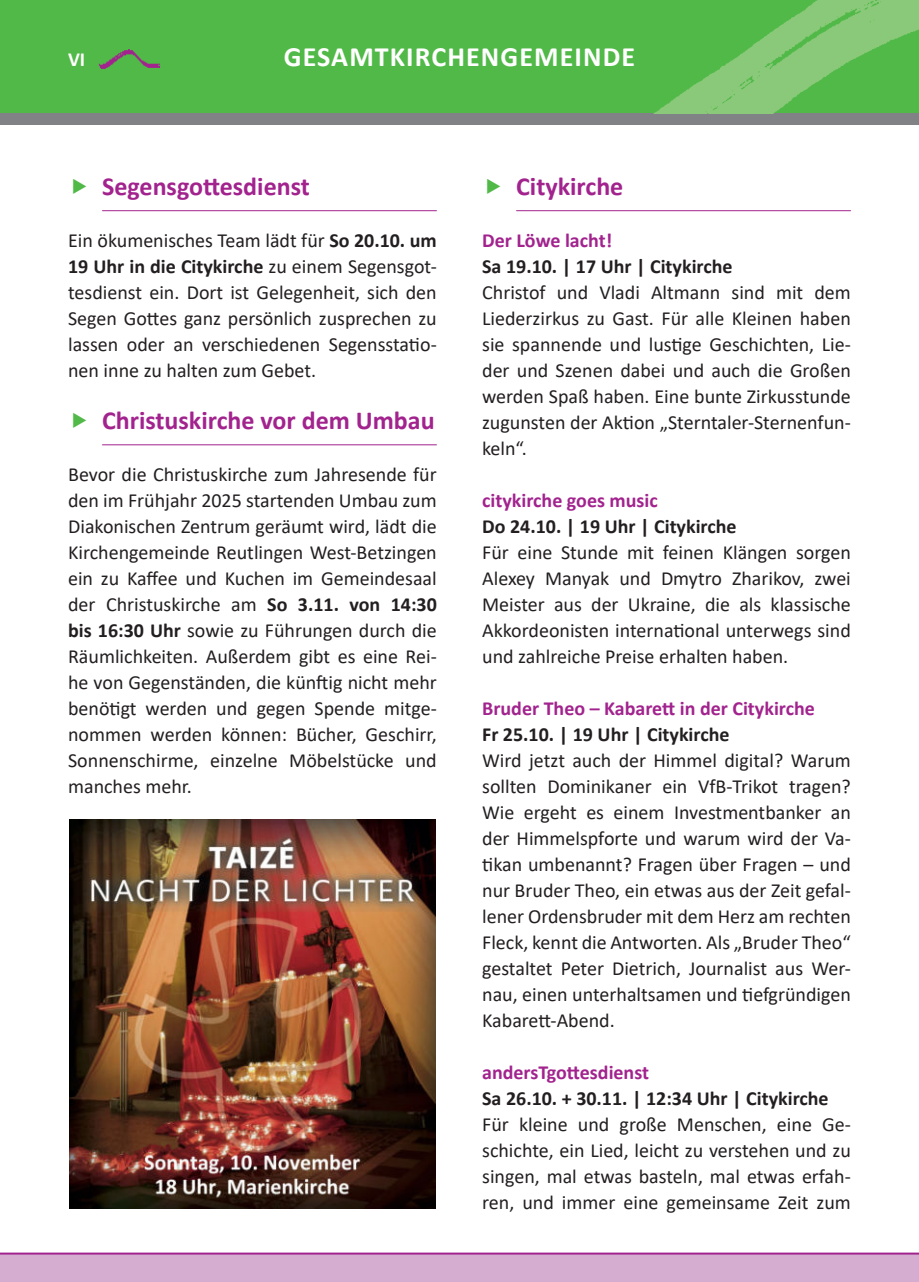
<style>
.page{position:relative;width:919px;height:1282px;background:#fff}
.page>*{position:absolute;margin:0;border:0;box-sizing:border-box;transform-origin:0 0}
.t1{font:700 28px "Calibri";letter-spacing:.04em;color:#fff}
.t2{font:700 26px "Calibri";color:#a2238e}
.t3{font:20px/26px "Calibri";color:#231f20;text-align:justify}
.t4{font:700 20px "Calibri";color:#231f20}
.t5{font:700 20px "Calibri";color:#a2238e}
.t6{font:700 20px "Calibri";color:#fff}
.s1{font-weight:700}
</style>
<div class="page">
<div style="left:0;top:0;width:919px;height:113px;background:#51b948"></div>
<div style="left:0;top:113px;width:919px;height:12px;background:#808285"></div>
<img style="left:653px;top:0;width:266px;height:114px">
<img style="left:98px;top:49px;width:63px;height:20px">
<div style="left:0;top:1253px;width:919px;height:28px;background:#d4add0"></div>
<hr style="left:0;top:1252px;width:919px;height:2px;background:#a2238e">
<hr style="left:102px;top:210px;width:335px;height:1px;background:#a2238e">
<hr style="left:102px;top:444px;width:335px;height:1px;background:#a2238e">
<hr style="left:516px;top:210px;width:334px;height:1px;background:#a2238e">
<img style="left:69px;top:820px;width:367px;height:388px">
<p class="t6" style="left:68px;top:52px;width:19px">VI</p>
<h1 class="t1" style="left:284px;top:47px;width:353px">GESAMTKIRCHENGEMEINDE</h1>
<h2 class="t2" style="left:102px;top:167px;width:209px">Segensgottesdienst</h2>
<p class="t3" style="left:68px;top:226px;width:370px">Ein ökumenisches Team lädt für <span class="s1">So 20.10. um 19 Uhr in die Citykirche</span> zu einem Segensgot&shy;tesdienst ein. Dort ist Gelegenheit, sich den Segen Gottes ganz persönlich zusprechen zu lassen oder an verschiedenen Segensstatio&shy;nen inne zu halten zum Gebet.</p>
<h2 class="t2" style="left:102px;top:410px;width:334px">Christuskirche vor dem Umbau</h2>
<p class="t3" style="left:68px;top:460px;width:370px">Bevor die Christuskirche zum Jahresende für den im Frühjahr 2025 startenden Umbau zum Diakonischen Zentrum geräumt wird, lädt die Kirchengemeinde Reutlingen West-Betzingen ein zu Kaffee und Kuchen im Gemeindesaal der Christuskirche am <span class="s1">So 3.11. von 14:30 bis 16:30 Uhr</span> sowie zu Führungen durch die Räumlichkeiten. Außerdem gibt es eine Rei&shy;he von Gegenständen, die künftig nicht mehr benötigt werden und gegen Spende mitge&shy;nommen werden können: Bücher, Geschirr, Sonnenschirme, einzelne Möbelstücke und manches mehr.</p>
<h2 class="t2" style="left:516px;top:176px;width:109px">Citykirche</h2>
<p class="t5" style="left:482px;top:232px;width:131px">Der Löwe lacht!</p>
<p class="t4" style="left:482px;top:258px;width:252px">Sa 19.10. | 17 Uhr | Citykirche</p>
<p class="t3" style="left:482px;top:280px;width:370px">Christof und Vladi Altmann sind mit dem Liederzirkus zu Gast. Für alle Kleinen haben sie spannende und lustige Geschichten, Lie&shy;der und Szenen dabei und auch die Großen werden Spaß haben. Eine bunte Zirkusstunde zugunsten der Aktion „Sterntaler-Sternenfun&shy;keln“.</p>
<p class="t5" style="left:482px;top:492px;width:177px">citykirche goes music</p>
<p class="t4" style="left:482px;top:518px;width:256px">Do 24.10. | 19 Uhr | Citykirche</p>
<p class="t3" style="left:482px;top:538px;width:370px">Für eine Stunde mit feinen Klängen sorgen Alexey Manyak und Dmytro Zharikov, zwei Meister aus der Ukraine, die als klassische Akkordeonisten international unterwegs sind und zahlreiche Preise erhalten haben.</p>
<p class="t5" style="left:482px;top:694px;width:334px">Bruder Theo – Kabarett in der Citykirche</p>
<p class="t4" style="left:482px;top:726px;width:249px">Fr 25.10. | 19 Uhr | Citykirche</p>
<p class="t3" style="left:482px;top:746px;width:370px">Wird jetzt auch der Himmel digital? Warum sollten Dominikaner ein VfB-Trikot tragen?<br>Wie ergeht es einem Investmentbanker an der Himmelspforte und warum wird der Va&shy;tikan umbenannt? Fragen über Fragen – und nur Bruder Theo, ein etwas aus der Zeit gefal&shy;lener Ordensbruder mit dem Herz am rechten Fleck, kennt die Antworten. Als „Bruder Theo“ gestaltet Peter Dietrich, Journalist aus Wer&shy;nau, einen unterhaltsamen und tiefgründigen Kabarett-Abend.</p>
<p class="t5" style="left:482px;top:1058px;width:168px">andersTgottesdienst</p>
<p class="t4" style="left:482px;top:1090px;width:348px">Sa 26.10. + 30.11. | 12:34 Uhr | Citykirche</p>
<p class="t3" style="left:482px;top:1110px;width:370px">Für kleine und große Menschen, eine Ge&shy;schichte, ein Lied, leicht zu verstehen und zu singen, mal etwas basteln, mal etwas erfah&shy;ren, und immer eine gemeinsame Zeit zum</p>
</div>
